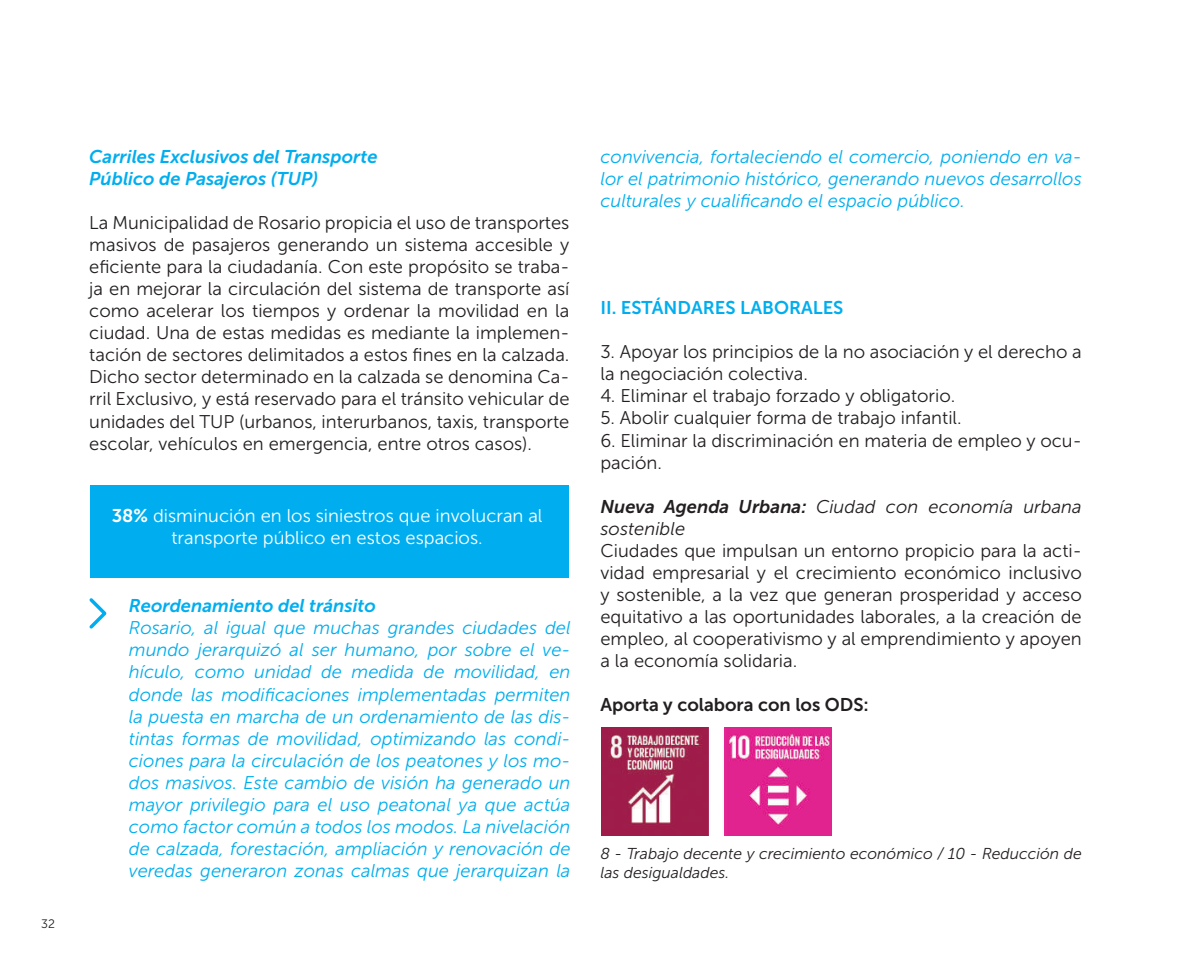
<style>
.page{position:relative;width:1191px;height:968px;background:#fff}
.page>*{position:absolute;margin:0;border:0;box-sizing:border-box;transform-origin:0 0}
.t1{font:18.38px/22.1px "Museo Sans 300";color:#231f20;text-align:justify}
.t2{font:italic 18.38px/22.1px "Museo Sans 300";color:#00aeef;text-align:justify}
.t3{font:italic 18.38px/22.1px "Museo Sans 700";color:#00aeef}
.t4{font:18.38px/22.1px "Museo Sans 300";color:#fff;text-align:center}
.t5{font:italic 18.38px/22.1px "Museo Sans 300";color:#231f20}
.t6{font:18.38px "Museo Sans 700";color:#231f20}
.t7{font:18.38px "Museo Sans 700";color:#00aeef}
.t8{font:italic 15.75px/18.9px "Museo Sans 300";color:#231f20}
.t9{font:12.25px "Museo Sans 300";color:#231f20}
.s1{font-family:"Museo Sans 700"}
</style>
<div class="page">
<div style="left:90px;top:485px;width:478px;height:92px;background:#00aeef"></div>
<svg style="left:89px;top:598px;width:18px;height:31px"></svg>
<img style="left:602px;top:727px;width:230px;height:108px">
<p class="t9" style="left:41px;top:916px;width:15px">32</p>
<p class="t3" style="left:89px;top:145px;width:290px">Carriles Exclusivos del Transporte<br>Público de Pasajeros (TUP)</p>
<p class="t1" style="left:89px;top:212px;width:482px">La Municipalidad de Rosario propicia el uso de transportes masivos de pasajeros generando un sistema accesible y eficiente para la ciudadanía. Con este propósito se traba&shy;ja en mejorar la circulación del sistema de transporte así como acelerar los tiempos y ordenar la movilidad en la ciudad. Una de estas medidas es mediante la implemen&shy;tación de sectores delimitados a estos fines en la calzada.<br>Dicho sector determinado en la calzada se denomina Ca&shy;rril Exclusivo, y está reservado para el tránsito vehicular de unidades del TUP (urbanos, interurbanos, taxis, transporte escolar, vehículos en emergencia, entre otros casos).</p>
<p class="t4" style="left:112px;top:504px;width:432px"><span class="s1">38%</span> disminución en los siniestros que involucran al transporte público en estos espacios.</p>
<p class="t3" style="left:129px;top:594px;width:249px">Reordenamiento del tránsito</p>
<p class="t2" style="left:129px;top:617px;width:443px">Rosario, al igual que muchas grandes ciudades del mundo jerarquizó al ser humano, por sobre el ve&shy;hículo, como unidad de medida de movilidad, en donde las modificaciones implementadas permiten la puesta en marcha de un ordenamiento de las dis&shy;tintas formas de movilidad, optimizando las condi&shy;ciones para la circulación de los peatones y los mo&shy;dos masivos. Este cambio de visión ha generado un mayor privilegio para el uso peatonal ya que actúa como factor común a todos los modos. La nivelación de calzada, forestación, ampliación y renovación de veredas generaron zonas calmas que jerarquizan la</p>
<p class="t2" style="left:600px;top:145px;width:483px">convivencia, fortaleciendo el comercio, poniendo en va&shy;lor el patrimonio histórico, generando nuevos desarrollos culturales y cualificando el espacio público.</p>
<p class="t7" style="left:600px;top:297px;width:244px">II. ESTÁNDARES LABORALES</p>
<p class="t1" style="left:600px;top:341px;width:483px">3. Apoyar los principios de la no asociación y el derecho a la negociación colectiva.</p>
<p class="t1" style="left:600px;top:385px;width:356px">4. Eliminar el trabajo forzado y obligatorio.</p>
<p class="t1" style="left:600px;top:407px;width:363px">5. Abolir cualquier forma de trabajo infantil.</p>
<p class="t1" style="left:600px;top:429px;width:483px">6. Eliminar la discriminación en materia de empleo y ocu&shy;pación.</p>
<p class="t5" style="left:600px;top:495px;width:483px"><span class="s1">Nueva Agenda Urbana:</span> Ciudad con economía urbana sostenible</p>
<p class="t1" style="left:600px;top:539px;width:483px">Ciudades que impulsan un entorno propicio para la acti&shy;vidad empresarial y el crecimiento económico inclusivo y sostenible, a la vez que generan prosperidad y acceso equitativo a las oportunidades laborales, a la creación de empleo, al cooperativismo y al emprendimiento y apoyen a la economía solidaria.</p>
<p class="t6" style="left:600px;top:694px;width:270px">Aporta y colabora con los ODS:</p>
<p class="t8" style="left:600px;top:844px;width:483px">8 - Trabajo decente y crecimiento económico / 10 - Reducción de las desigualdades.</p>
</div>
